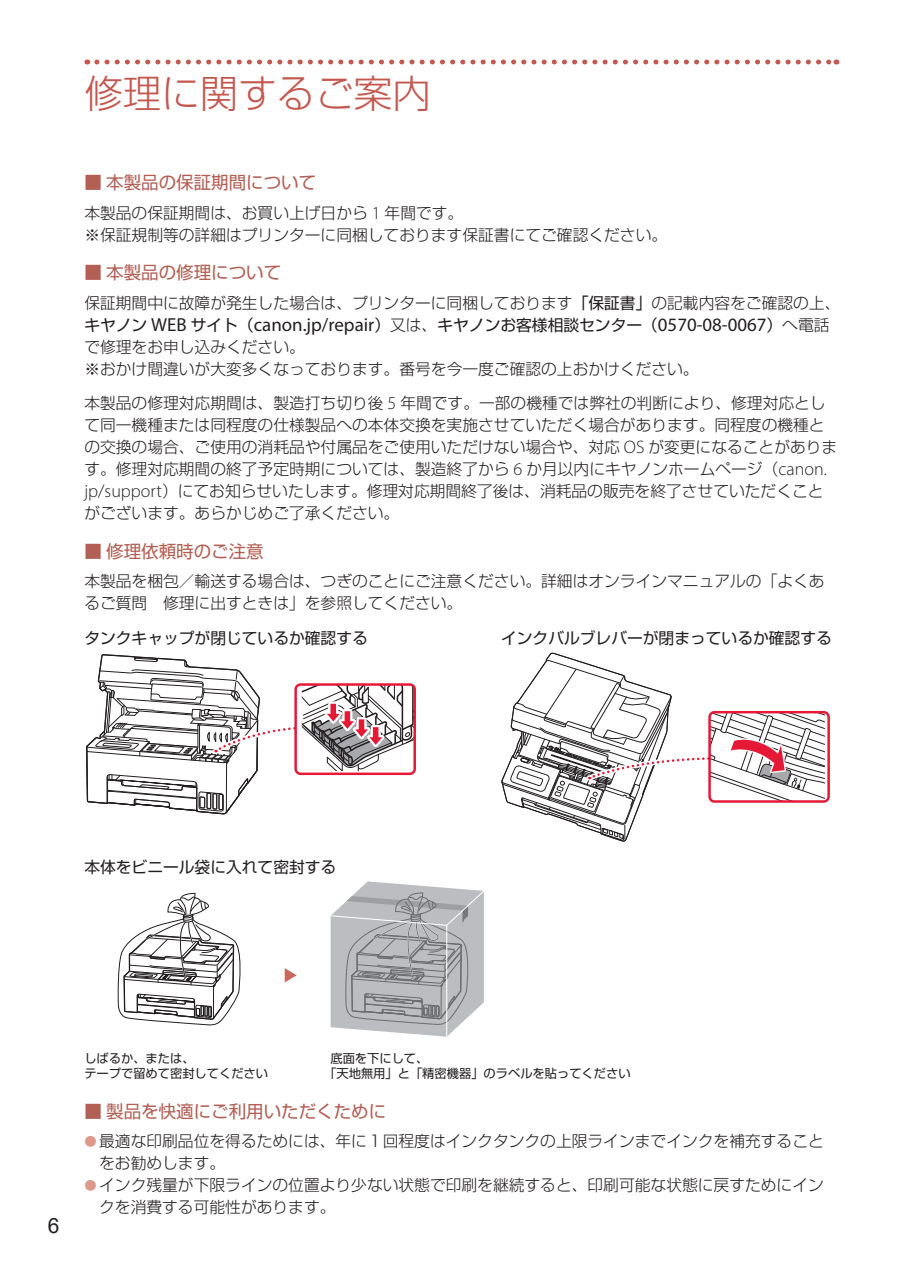
<style>
.page{position:relative;width:903px;height:1275px;background:#fff}
.page>*{position:absolute;margin:0;border:0;box-sizing:border-box;transform-origin:0 0}
.t1{font:300 38.5px "Shin Go Pro";color:#c3584f}
.t2{font:21px "Arial";color:#231f20}
.t3{font:18.9px "Myriad Pro";color:#231f20}
.t4{font:17.5px "Shin Go Pro";color:#b25f54}
.t5{font:300 15.75px/22.1px "Shin Go Pro";color:#231f20}
.t6{font:15.75px "Shin Go Pro";color:#231f20}
.t7{font:12.25px/15.8px "Shin Go Pro";color:#231f20}
.s1{font-family:"Myriad Pro";font-size:18.03px}
.s2{font-weight:400}
.s3{font-family:"Shin Go Pro";font-size:15.75px}
.s4{font-family:"Shin Go Pro";font-weight:300;font-size:15.75px}
.s5{font-size:12.25px;color:#de998b}
</style>
<div class="page">
<svg style="left:97px;top:60px;width:740px;height:4px"></svg>
<svg style="left:86px;top:654px;width:327px;height:161px"></svg>
<div style="left:294px;top:683px;width:122px;height:92px;border:2px solid #e51836;border-radius:5px"></div>
<svg style="left:501px;top:652px;width:324px;height:190px"></svg>
<div style="left:708px;top:711px;width:122px;height:92px;border:2px solid #e51836;border-radius:5px"></div>
<svg style="left:285px;top:968px;width:12px;height:14px"></svg>
<svg style="left:118px;top:893px;width:122px;height:132px"></svg>
<svg style="left:330px;top:881px;width:154px;height:156px;background:#b9b9bc"></svg>
<h1 class="t1" style="left:84px;top:62px;width:348px">修理に関するご案内</h1>
<p class="t4" style="left:84px;top:168px;width:233px">■ 本製品の保証期間について</p>
<p class="t5" style="left:84px;top:200px;width:584px">本製品の保証期間は、お買い上げ日から <span class="s1">1</span> 年間です。<br>※保証規制等の詳細はプリンターに同梱しております保証書にてご確認ください。</p>
<p class="t4" style="left:84px;top:258px;width:198px">■ 本製品の修理について</p>
<p class="t5" style="left:84px;top:290px;width:757px">保証期間中に故障が発生した場合は、プリンターに同梱しております<span class="s2">「保証書」</span>の記載内容をご確認の上、</p>
<p class="t3" style="left:84px;top:313px;width:747px"><span class="s3">キヤノン</span> WEB <span class="s3">サイト（</span>canon.jp/repair<span class="s3">）</span><span class="s4">又は、</span><span class="s3">キヤノンお客様相談センター（</span>0570-08-0067<span class="s3">）</span><span class="s4">へ電話</span></p>
<p class="t5" style="left:84px;top:334px;width:616px">で修理をお申し込みください。<br>※おかけ間違いが大変多くなっております。番号を今一度ご確認の上おかけください。</p>
<p class="t5" style="left:84px;top:390px;width:754px">本製品の修理対応期間は、製造打ち切り後 <span class="s1">5</span> 年間です。一部の機種では弊社の判断により、修理対応として同一機種または同程度の仕様製品への本体交換を実施させていただく場合があります。同程度の機種との交換の場合、ご使用の消耗品や付属品をご使用いただけない場合や、対応 <span class="s1">OS</span> が変更になることがあります。修理対応期間の終了予定時期については、製造終了から <span class="s1">6</span> か月以内にキヤノンホームページ（<span class="s1">canon. jp/support</span>）にてお知らせいたします。修理対応期間終了後は、消耗品の販売を終了させていただくことがございます。あらかじめご了承ください。</p>
<p class="t4" style="left:84px;top:537px;width:181px">■ 修理依頼時のご注意</p>
<p class="t5" style="left:84px;top:568px;width:742px">本製品を梱包／輸送する場合は、つぎのことにご注意ください。詳細はオンラインマニュアルの「よくあるご質問　修理に出すときは」を参照してください。</p>
<p class="t6" style="left:84px;top:625px;width:285px">タンクキャップが閉じているか確認する</p>
<p class="t6" style="left:501px;top:625px;width:332px">インクバルブレバーが閉まっているか確認する</p>
<p class="t6" style="left:84px;top:854px;width:253px">本体をビニール袋に入れて密封する</p>
<h2 class="t2" style="left:48px;top:1212px;width:13px">6</h2>
<p class="t7" style="left:84px;top:1048px;width:185px">しばるか、または、<br>テープで留めて密封してください</p>
<p class="t7" style="left:324px;top:1048px;width:308px;text-indent:6px">底面を下にして、<br>「天地無用」と「精密機器」のラベルを貼ってください</p>
<p class="t4" style="left:84px;top:1096px;width:303px">■ 製品を快適にご利用いただくために</p>
<p class="t5" style="left:99px;top:1128px;width:726px;text-indent:-15px"><span class="s5">●</span> 最適な印刷品位を得るためには、年に１回程度はインクタンクの上限ラインまでインクを補充することをお勧めします。</p>
<p class="t5" style="left:99px;top:1172px;width:726px;text-indent:-15px"><span class="s5">●</span> インク残量が下限ラインの位置より少ない状態で印刷を継続すると、印刷可能な状態に戻すためにインクを消費する可能性があります。</p>
</div>
